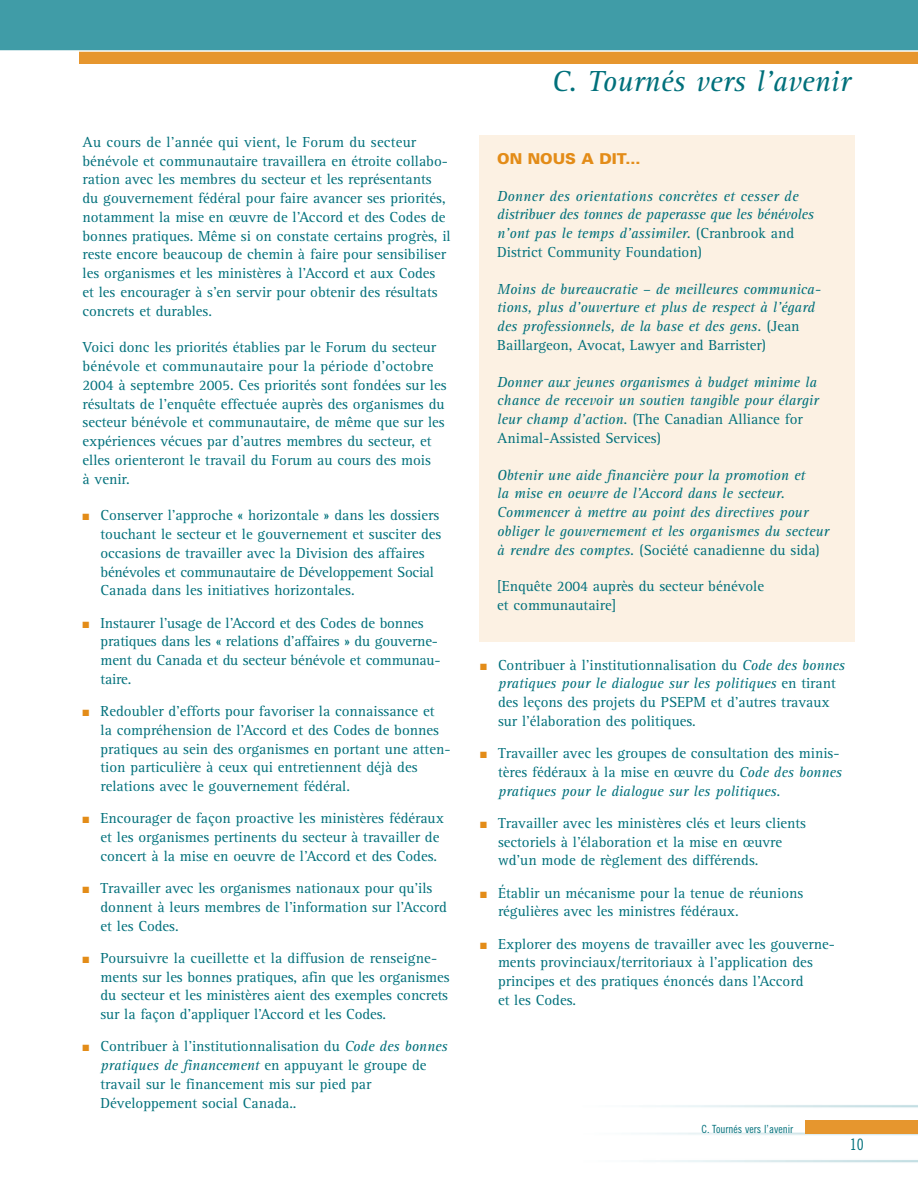
<style>
.page{position:relative;width:918px;height:1188px;background:#fff}
.page>*{position:absolute;margin:0;border:0;box-sizing:border-box;transform-origin:0 0}
.t1{font:italic 30px "Rotis Serif";color:#00707b}
.t2{font:15.75px "Trade Gothic Cond Eighteen";color:#00707b}
.t3{font:15px/18.8px "Rotis Serif";color:#00707b}
.t4{font:italic 15px/18.8px "Rotis Serif";color:#00707b}
.t5{font:900 15px "Univers";color:#e38c18}
.t6{font:11.25px "Trade Gothic Cond Eighteen";color:#00707b}
.s1{color:#e38c18}
.s2{font-style:italic}
.s3{font-style:normal}
</style>
<div class="page">
<img style="left:640px;top:1105px;width:278px;height:58px">
<div style="left:805px;top:1120px;width:113px;height:13px;background:#e6962e"></div>
<div style="left:80px;top:47px;width:838px;height:17px;background:#e6962e"></div>
<div style="left:0;top:0;width:918px;height:50px;background:#409ca7"></div>
<hr style="left:0;top:50px;width:918px;height:2px;background:#fff">
<div style="left:479px;top:135px;width:375px;height:506px;background:#fcf1e3"></div>
<p class="t3" style="left:82px;top:134px;width:370px">Au cours de l’année qui vient, le Forum du secteur bénévole et communautaire travaillera en étroite collabo&shy;ration avec les membres du secteur et les représentants du gouvernement fédéral pour faire avancer ses priorités, notamment la mise en œuvre de l’Accord et des Codes de bonnes pratiques. Même si on constate certains progrès, il reste encore beaucoup de chemin à faire pour sensibiliser les organismes et les ministères à l’Accord et aux Codes<br>et les encourager à s’en servir pour obtenir des résultats concrets et durables.</p>
<p class="t3" style="left:82px;top:339px;width:366px">Voici donc les priorités établies par le Forum du secteur bénévole et communautaire pour la période d’octobre 2004 à septembre 2005. Ces priorités sont fondées sur les résultats de l’enquête effectuée auprès des organismes du secteur bénévole et communautaire, de même que sur les expériences vécues par d’autres membres du secteur, et elles orienteront le travail du Forum au cours des mois<br>à venir.</p>
<p class="t3" style="left:101px;top:507px;width:342px;text-indent:-18px"><span class="s1">■</span> Conserver l’approche « horizontale » dans les dossiers touchant le secteur et le gouvernement et susciter des occasions de travailler avec la Division des affaires bénévoles et communautaire de Développement Social Canada dans les initiatives horizontales.</p>
<p class="t3" style="left:101px;top:615px;width:342px;text-indent:-18px"><span class="s1">■</span> Instaurer l’usage de l’Accord et des Codes de bonnes pratiques dans les « relations d’affaires » du gouverne&shy;ment du Canada et du secteur bénévole et communau&shy;taire.</p>
<p class="t3" style="left:101px;top:703px;width:351px;text-indent:-18px"><span class="s1">■</span> Redoubler d’efforts pour favoriser la connaissance et<br>la compréhension de l’Accord et des Codes de bonnes pratiques au sein des organismes en portant une atten&shy;tion particulière à ceux qui entretiennent déjà des relations avec le gouvernement fédéral.</p>
<p class="t3" style="left:101px;top:810px;width:345px;text-indent:-18px"><span class="s1">■</span> Encourager de façon proactive les ministères fédéraux et les organismes pertinents du secteur à travailler de concert à la mise en oeuvre de l’Accord et des Codes.</p>
<p class="t3" style="left:101px;top:880px;width:348px;text-indent:-18px"><span class="s1">■</span> Travailler avec les organismes nationaux pour qu’ils donnent à leurs membres de l’information sur l’Accord et les Codes.</p>
<p class="t3" style="left:101px;top:950px;width:351px;text-indent:-18px"><span class="s1">■</span> Poursuivre la cueillette et la diffusion de renseigne&shy;ments sur les bonnes pratiques, afin que les organismes du secteur et les ministères aient des exemples concrets sur la façon d’appliquer l’Accord et les Codes.</p>
<p class="t3" style="left:101px;top:1038px;width:349px;text-indent:-18px"><span class="s1">■</span> Contribuer à l’institutionnalisation du <span class="s2">Code des bonnes pratiques de financement</span> en appuyant le groupe de travail sur le financement mis sur pied par Développement social Canada..</p>
<h1 class="t1" style="left:552px;top:70px;width:300px">C. Tournés vers l’avenir</h1>
<p class="t5" style="left:497px;top:153px;width:145px">ON NOUS A DIT...</p>
<p class="t4" style="left:497px;top:188px;width:318px">Donner des orientations concrètes et cesser de distribuer des tonnes de paperasse que les bénévoles n’ont pas le temps d’assimiler. <span class="s3">(Cranbrook and District Community Foundation)</span></p>
<p class="t4" style="left:497px;top:281px;width:325px">Moins de bureaucratie – de meilleures communica&shy;tions, plus d’ouverture et plus de respect à l’égard des professionnels, de la base et des gens. <span class="s3">(Jean Baillargeon, Avocat, Lawyer and Barrister)</span></p>
<p class="t4" style="left:497px;top:374px;width:323px">Donner aux jeunes organismes à budget minime la chance de recevoir un soutien tangible pour élargir leur champ d’action. <span class="s3">(The Canadian Alliance for Animal-Assisted Services)</span></p>
<p class="t4" style="left:497px;top:467px;width:333px">Obtenir une aide financière pour la promotion et<br>la mise en oeuvre de l’Accord dans le secteur.<br>Commencer à mettre au point des directives pour obliger le gouvernement et les organismes du secteur à rendre des comptes. <span class="s3">(Société canadienne du sida)</span></p>
<p class="t3" style="left:497px;top:578px;width:268px">[Enquête 2004 auprès du secteur bénévole et communautaire]</p>
<p class="t3" style="left:498px;top:657px;width:349px;text-indent:-18px"><span class="s1">■</span> Contribuer à l’institutionnalisation du <span class="s2">Code des bonnes pratiques pour le dialogue sur les politiques</span> en tirant des leçons des projets du PSEPM et d’autres travaux sur l’élaboration des politiques.</p>
<p class="t3" style="left:498px;top:745px;width:345px;text-indent:-18px"><span class="s1">■</span> Travailler avec les groupes de consultation des minis&shy;tères fédéraux à la mise en œuvre du <span class="s2">Code des bonnes pratiques pour le dialogue sur les politiques.</span></p>
<p class="t3" style="left:498px;top:815px;width:310px;text-indent:-18px"><span class="s1">■</span> Travailler avec les ministères clés et leurs clients sectoriels à l’élaboration et la mise en œuvre wd’un mode de règlement des différends.</p>
<p class="t3" style="left:498px;top:885px;width:307px;text-indent:-18px"><span class="s1">■</span> Établir un mécanisme pour la tenue de réunions régulières avec les ministres fédéraux.</p>
<p class="t3" style="left:498px;top:936px;width:338px;text-indent:-18px"><span class="s1">■</span> Explorer des moyens de travailler avec les gouverne&shy;ments provinciaux/territoriaux à l’application des principes et des pratiques énoncés dans l’Accord<br>et les Codes.</p>
<p class="t6" style="left:701px;top:1125px;width:93px">C. Tournés vers l’avenir</p>
<p class="t2" style="left:850px;top:1138px;width:15px">10</p>
</div>
